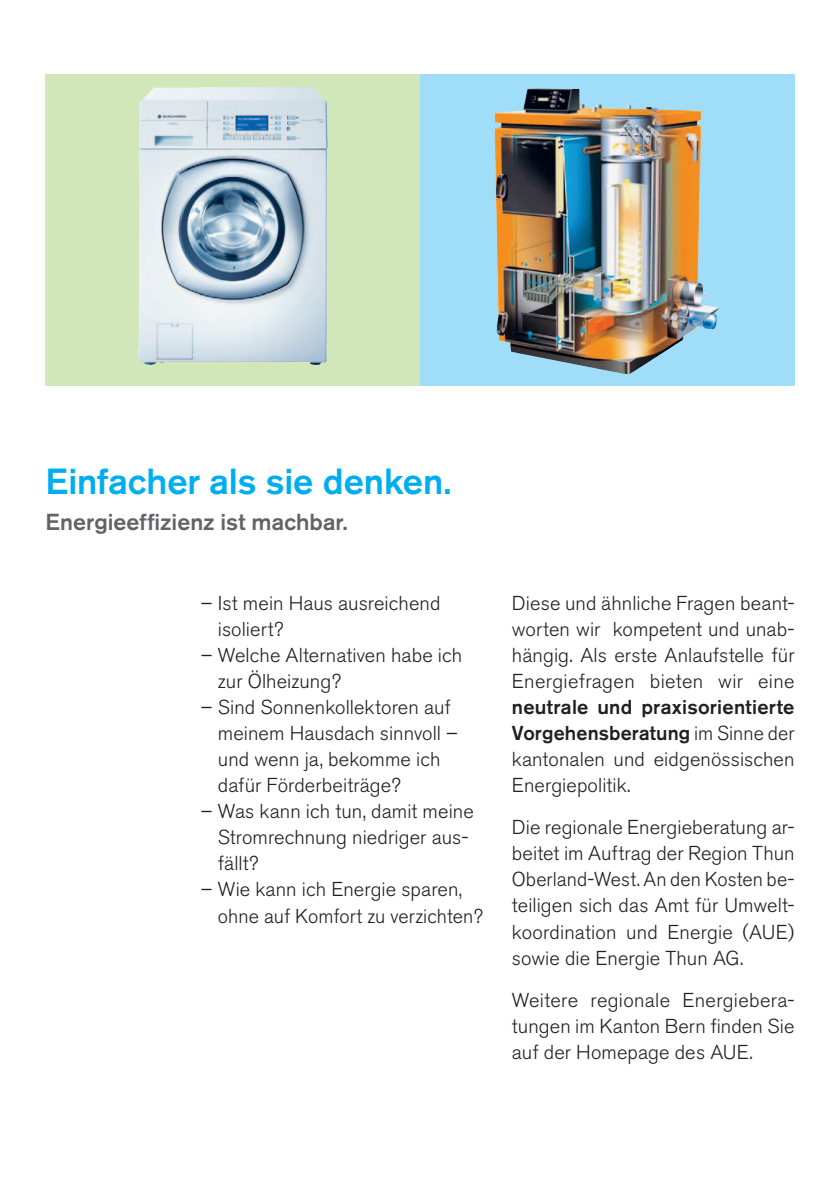
<style>
.page{position:relative;width:840px;height:1191px;background:#fff}
.page>*{position:absolute;margin:0;border:0;box-sizing:border-box;transform-origin:0 0}
.t1{font:500 36px "Akzidenz Grotesk BE";color:#00aeef}
.t2{font:500 23px "Akzidenz Grotesk BE";color:#636366}
.t3{font:300 20px/26px "Akzidenz Grotesk BE";letter-spacing:.005em;color:#231f20}
.s1{font-weight:500}
</style>
<div class="page">
<div style="left:45px;top:74px;width:375px;height:312px;background:#d1e6b9"></div>
<img style="left:138px;top:87px;width:190px;height:278px">
<img style="left:420px;top:74px;width:374px;height:312px">
<img style="left:494px;top:88px;width:53px;height:271px">
<h1 class="t1" style="left:45px;top:459px;width:407px">Einfacher als sie denken.</h1>
<p class="t2" style="left:45px;top:507px;width:303px">Energieeffizienz ist machbar.</p>
<p class="t3" style="left:218px;top:591px;width:224px;text-indent:-17px">– Ist mein Haus ausreichend isoliert?</p>
<p class="t3" style="left:218px;top:643px;width:246px;text-indent:-17px">– Welche Alternativen habe ich zur Ölheizung?</p>
<p class="t3" style="left:218px;top:695px;width:241px;text-indent:-17px">– Sind Sonnenkollektoren auf meinem Hausdach sinnvoll – und wenn ja, bekomme ich dafür Förderbeiträge?</p>
<p class="t3" style="left:218px;top:799px;width:257px;text-indent:-17px">– Was kann ich tun, damit meine<br>Stromrechnung niedriger aus&shy;fällt?</p>
<p class="t3" style="left:218px;top:877px;width:266px;text-indent:-17px">– Wie kann ich Energie sparen, ohne auf Komfort zu verzichten?</p>
<p class="t3" style="left:511px;top:591px;width:284px;text-align:justify">Diese und ähnliche Fragen beant&shy;worten wir kompetent und unab&shy;hängig. Als erste Anlaufstelle für Energiefragen bieten wir eine</p>
<p class="t3" style="left:511px;top:695px;width:284px;text-align:justify"><span class="s1">neutrale und praxisorientierte Vorgehensberatung</span> im Sinne der kantonalen und eidgenössischen Energiepolitik.</p>
<p class="t3" style="left:511px;top:815px;width:284px;text-align:justify">Die regionale Energieberatung ar&shy;beitet im Auftrag der Region Thun Oberland-West. An den Kosten be&shy;teiligen sich das Amt für Umwelt&shy;koordination und Energie (AUE) sowie die Energie Thun AG.</p>
<p class="t3" style="left:511px;top:987px;width:284px;text-align:justify">Weitere regionale Energiebera&shy;tungen im Kanton Bern finden Sie auf der Homepage des AUE.</p>
</div>
